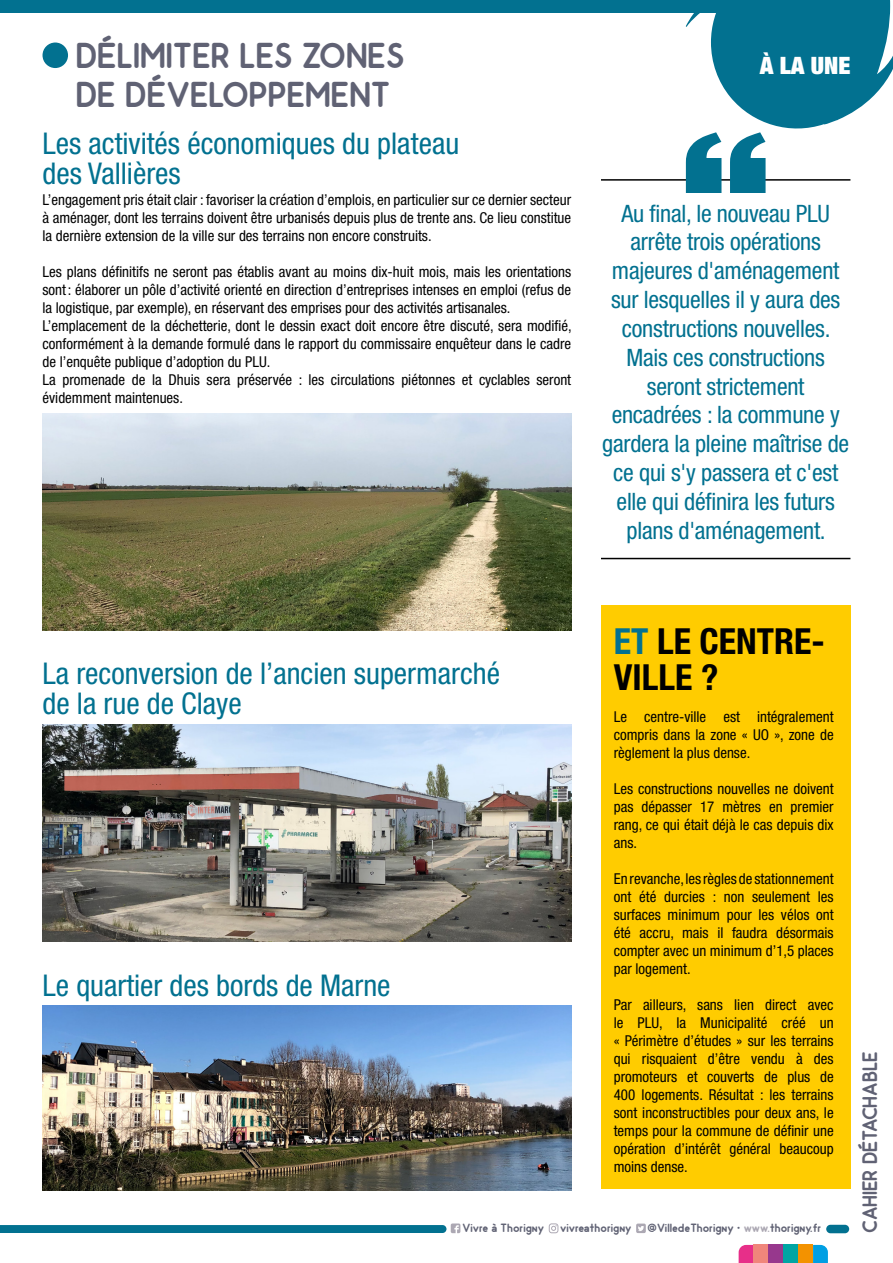
<style>
.page{position:relative;width:893px;height:1263px;background:#fff}
.page>*{position:absolute;margin:0;border:0;box-sizing:border-box;transform-origin:0 0}
.t1{font:700 36px/39px "Odin";color:#606274}
.t2{font:700 condensed 36px/36px "Helvetica Neue LT Std";color:#000}
.t3{font:condensed 30px/30px "Helvetica Neue LT Std";color:#027190}
.t4{font:condensed 24px/28.8px "Helvetica Neue LT Std";letter-spacing:-.01em;color:#027190;text-align:center}
.t5{font:900 condensed 24px "Helvetica Neue LT Std";color:#fff}
.t6{font:700 21px "Odin";color:#606274}
.t7{font:condensed 15px/18px "Helvetica Neue LT Std";color:#000;text-align:justify}
.t8{font:700 12px "Odin";color:#606274}
.s1{color:#027190}
.s2{color:#aca8b3}
</style>
<div class="page">
<div style="left:601px;top:605px;width:249px;height:583px;background:#fc0"></div>
<div style="left:0;top:0;width:855px;height:12px;background:#027190"></div>
<svg style="left:739px;top:1245px;width:14px;height:18px"></svg>
<div style="left:753px;top:1245px;width:15px;height:18px;background:#f0867b"></div>
<div style="left:768px;top:1245px;width:15px;height:18px;background:#97388d"></div>
<div style="left:783px;top:1245px;width:15px;height:18px;background:#00a5a3"></div>
<div style="left:798px;top:1245px;width:15px;height:18px;background:#f39200"></div>
<svg style="left:813px;top:1245px;width:15px;height:18px"></svg>
<div style="left:826px;top:1225px;width:23px;height:8px;background:#027190;border-radius:4px"></div>
<svg style="left:0;top:1223px;width:460px;height:10px"></svg>
<svg style="left:636px;top:1223px;width:10px;height:10px"></svg>
<svg style="left:549px;top:1223px;width:9px;height:10px"></svg>
<div style="left:43px;top:43px;width:25px;height:25px;background:#027190;border-radius:50%"></div>
<img style="left:43px;top:414px;width:528px;height:216px">
<img style="left:43px;top:724px;width:528px;height:217px">
<img style="left:43px;top:1006px;width:528px;height:185px">
<hr style="left:601px;top:179px;width:249px;height:2px;background:#000">
<hr style="left:601px;top:558px;width:249px;height:1px;background:#000">
<svg style="left:662px;top:0;width:231px;height:193px"></svg>
<h1 class="t1" style="left:76px;top:36px;width:330px">DÉLIMITER LES ZONES<br>DE DÉVELOPPEMENT</h1>
<h2 class="t3" style="left:43px;top:128px;width:418px">Les activités économiques du plateau des Vallières</h2>
<p class="t7" style="left:43px;top:191px;width:530px">L’engagement pris était clair : favoriser la création d’emplois, en particulier sur ce dernier secteur à aménager, dont les terrains doivent être urbanisés depuis plus de trente ans. Ce lieu constitue la dernière extension de la ville sur des terrains non encore construits.</p>
<p class="t7" style="left:43px;top:263px;width:531px;text-align:left">Les plans définitifs ne seront pas établis avant au moins dix-huit mois, mais les orientations sont: élaborer un pôle d’activité orienté en direction d’entreprises intenses en emploi (refus de la logistique, par exemple), en réservant des emprises pour des activités artisanales.<br>L’emplacement de la déchetterie, dont le dessin exact doit encore être discuté, sera modifié, conformément à la demande formulé dans le rapport du commissaire enquêteur dans le cadre de l’enquête publique d’adoption du PLU.<br>La promenade de la Dhuis sera préservée : les circulations piétonnes et cyclables seront évidemment maintenues.</p>
<h3 class="t5" style="left:760px;top:50px;width:92px">À LA UNE</h3>
<p class="t4" style="left:602px;top:199px;width:248px">Au final, le nouveau PLU arrête trois opérations majeures d'aménagement sur lesquelles il y aura des constructions nouvelles.<br>Mais ces constructions seront strictement encadrées : la commune y gardera la pleine maîtrise de ce qui s'y passera et c'est elle qui définira les futurs plans d'aménagement.</p>
<h2 class="t3" style="left:43px;top:658px;width:459px">La reconversion de l’ancien supermarché de la rue de Claye</h2>
<h2 class="t3" style="left:43px;top:970px;width:350px">Le quartier des bords de Marne</h2>
<h1 class="t2" style="left:614px;top:623px;width:213px"><span class="s1">ET</span> LE CENTRE-<br>VILLE ?</h1>
<p class="t7" style="left:614px;top:708px;width:221px">Le centre-ville est intégralement compris dans la zone « UO », zone de règlement la plus dense.</p>
<p class="t7" style="left:614px;top:780px;width:221px">Les constructions nouvelles ne doivent pas dépasser 17 mètres en premier rang, ce qui était déjà le cas depuis dix ans.</p>
<p class="t7" style="left:614px;top:870px;width:221px">En revanche, les règles de stationnement ont été durcies : non seulement les surfaces minimum pour les vélos ont été accru, mais il faudra désormais compter avec un minimum d’1,5 places par logement.</p>
<p class="t7" style="left:614px;top:996px;width:221px">Par ailleurs, sans lien direct avec le PLU, la Municipalité créé un « Périmètre d’études » sur les terrains qui risquaient d’être vendu à des promoteurs et couverts de plus de 400 logements. Résultat : les terrains sont inconstructibles pour deux ans, le temps pour la commune de définir une opération d’intérêt général beaucoup moins dense.</p>
<p class="t8" style="left:463px;top:1221px;width:83px">Vivre à Thorigny</p>
<p class="t8" style="left:560px;top:1221px;width:73px">vivreathorigny</p>
<p class="t8" style="left:648px;top:1221px;width:175px">@VilledeThorigny • <span class="s2">www.</span>thorigny.fr</p>
<h3 class="t6" style="left:858px;top:1233px;width:183px;rotate:-90deg">CAHIER DÉTACHABLE</h3>
</div>
